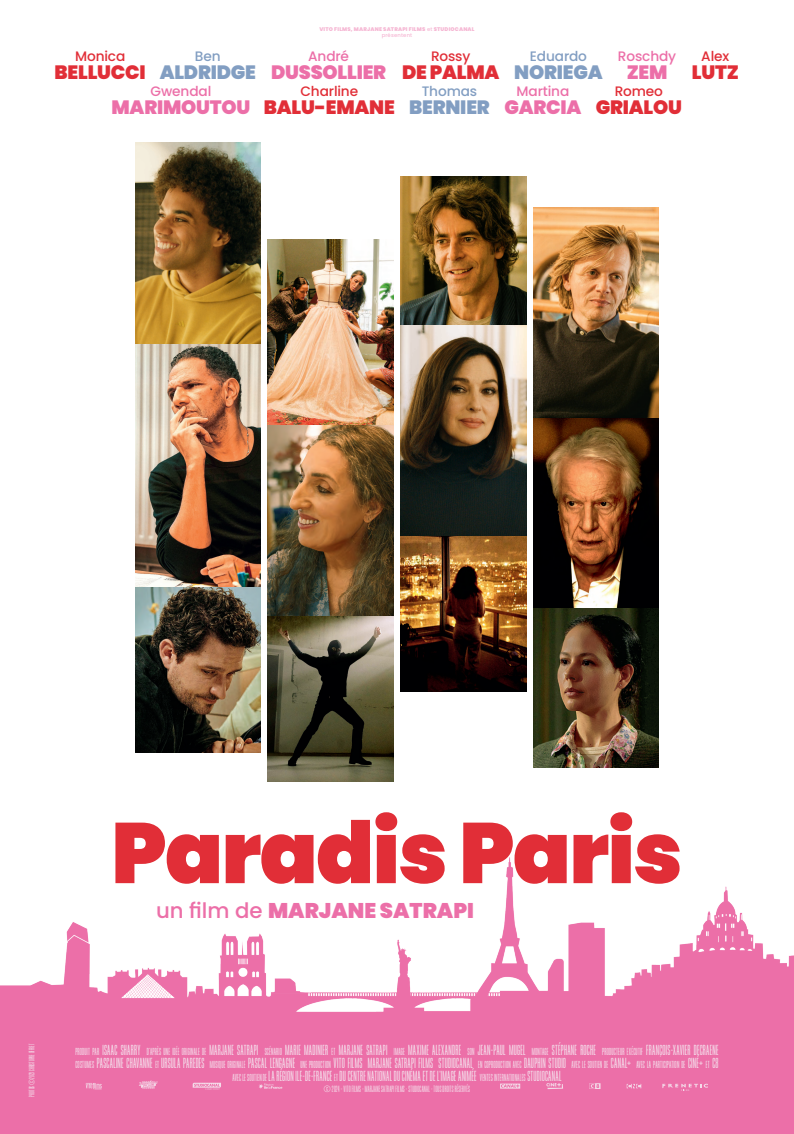
<style>
.page{position:relative;width:794px;height:1134px;background:#fff}
.page>*{position:absolute;margin:0;border:0;box-sizing:border-box;transform-origin:0 0}
.t1{font:900 85.48px "Poppins";letter-spacing:-.02em;color:#e12e37}
.t2{font:900 21.24px "Poppins";color:#ec6fa8}
.t3{font:900 19.28px "Poppins";letter-spacing:-.01em;color:#e12e37}
.t4{font:900 19.28px "Poppins";letter-spacing:-.01em;color:#ec6fa8}
.t5{font:900 19.28px "Poppins";letter-spacing:-.01em;color:#829ec2}
.t6{font:15.16px/13.2px "Bee Three";letter-spacing:.015em;color:#f4dbe9;text-align:center}
.t7{font:500 13.72px "Poppins";letter-spacing:-.01em;color:#e12e37}
.t8{font:500 13.72px "Poppins";letter-spacing:-.01em;color:#ec6fa8}
.t9{font:500 13.72px "Poppins";letter-spacing:-.01em;color:#829ec2}
.t10{font:9.44px "Bee Three";letter-spacing:.02em;color:#f4dbe9}
.t11{font:8.28px "Bee Three";letter-spacing:.02em;color:#f4dbe9}
.t12{font:900 5.32px/6.6px "Poppins";letter-spacing:.03em;color:#ec6fa8;text-align:center}
.s1{font-weight:500}
.s2{font-size:10.6px}
</style>
<div class="page">
<img style="left:0;top:857px;width:794px;height:277px">
<svg style="left:86px;top:1083px;width:16px;height:6px"></svg>
<svg style="left:259px;top:1083px;width:23px;height:6px"></svg>
<svg style="left:500px;top:1083px;width:20px;height:6px"></svg>
<svg style="left:546px;top:1083px;width:17px;height:6px"></svg>
<svg style="left:589px;top:1083px;width:11px;height:6px"></svg>
<svg style="left:626px;top:1084px;width:15px;height:4px"></svg>
<svg style="left:193px;top:1083px;width:28px;height:6px"></svg>
<svg style="left:139px;top:1080px;width:19px;height:9px"></svg>
<img style="left:135px;top:143px;width:125px;height:609px">
<img style="left:268px;top:239px;width:125px;height:543px">
<img style="left:401px;top:176px;width:125px;height:149px">
<img style="left:401px;top:325px;width:125px;height:366px">
<img style="left:533px;top:208px;width:126px;height:559px">
<svg style="left:662px;top:1084px;width:46px;height:7px"></svg>
<p class="t12" style="left:319px;top:25px;width:157px">VITO FILMS, MARJANE SATRAPI FILMS <span class="s1">et</span> STUDIOCANAL <span class="s1">présentent</span></p>
<p class="t7" style="left:75px;top:48px;width:52px">Monica</p>
<p class="t3" style="left:55px;top:61px;width:93px">BELLUCCI</p>
<p class="t9" style="left:195px;top:48px;width:27px">Ben</p>
<p class="t5" style="left:160px;top:61px;width:98px">ALDRIDGE</p>
<p class="t8" style="left:308px;top:48px;width:42px">André</p>
<p class="t4" style="left:271px;top:61px;width:117px">DUSSOLLIER</p>
<p class="t7" style="left:431px;top:48px;width:41px">Rossy</p>
<p class="t3" style="left:402px;top:61px;width:99px">DE PALMA</p>
<p class="t9" style="left:530px;top:48px;width:59px">Eduardo</p>
<p class="t5" style="left:514px;top:61px;width:90px">NORIEGA</p>
<p class="t8" style="left:618px;top:48px;width:60px">Roschdy</p>
<p class="t4" style="left:626px;top:61px;width:42px">ZEM</p>
<p class="t7" style="left:701px;top:48px;width:30px">Alex</p>
<p class="t3" style="left:692px;top:61px;width:49px">LUTZ</p>
<p class="t8" style="left:151px;top:83px;width:62px">Gwendal</p>
<p class="t4" style="left:111px;top:96px;width:140px">MARIMOUTOU</p>
<p class="t7" style="left:300px;top:83px;width:59px">Charline</p>
<p class="t3" style="left:264px;top:96px;width:132px">BALU-EMANE</p>
<p class="t9" style="left:422px;top:83px;width:57px">Thomas</p>
<p class="t5" style="left:409px;top:96px;width:82px">BERNIER</p>
<p class="t8" style="left:516px;top:83px;width:54px">Martina</p>
<p class="t4" style="left:504px;top:96px;width:79px">GARCIA</p>
<p class="t7" style="left:614px;top:83px;width:50px">Romeo</p>
<p class="t3" style="left:595px;top:96px;width:88px">GRIALOU</p>
<h1 class="t1" style="left:111px;top:804px;width:573px">Paradis Paris</h1>
<h2 class="t2" style="left:156px;top:898px;width:319px"><span class="s1">un film de</span> MARJANE SATRAPI</h2>
<p class="t11" style="left:27px;top:1096px;width:54px;rotate:-90deg">PHOTOS ©2023 CHRISTOPHE OFFRET</p>
<p class="t6" style="left:75px;top:1043px;width:644px"><span class="s2">PRODUIT PAR</span> ISAAC SHARRY <span class="s2">D’APRÈS UNE IDÉE ORIGINALE DE</span> MARJANE SATRAPI <span class="s2">SCÉNARIO</span> MARIE MADINIER <span class="s2">ET</span> MARJANE SATRAPI <span class="s2">IMAGE</span> MAXIME ALEXANDRE <span class="s2">SON</span> JEAN-PAUL MUGEL <span class="s2">MONTAGE</span> STÉPHANE ROCHE <span class="s2">PRODUCTEUR EXÉCUTIF</span> FRANÇOIS-XAVIER DECRAENE<br><span class="s2">COSTUMES</span> PASCALINE CHAVANNE <span class="s2">ET</span> URSULA PAREDES <span class="s2">MUSIQUE ORIGINALE</span> PASCAL LENGAGNE <span class="s2">UNE PRODUCTION</span> VITO FILMS MARJANE SATRAPI FILMS STUDIOCANAL <span class="s2">EN COPRODUCTION AVEC</span> DAUPHIN STUDIO <span class="s2">AVEC LE SOUTIEN DE</span> CANAL+ <span class="s2">AVEC LA PARTICIPATION DE</span> CINÉ+ <span class="s2">ET</span> C8<br><span class="s2">AVEC LE SOUTIEN DE</span> LA RÉGION ILE-DE-FRANCE <span class="s2">ET</span> DU CENTRE NATIONAL DU CINÉMA ET DE L’IMAGE ANIMÉE <span class="s2">VENTES INTERNATIONALES</span> STUDIOCANAL</p>
<p class="t10" style="left:324px;top:1084px;width:147px">© 2024 – VITO FILMS – MARJANE SATRAPI FILMS - STUDIOCANAL - TOUS DROITS RÉSERVÉS</p>
</div>
